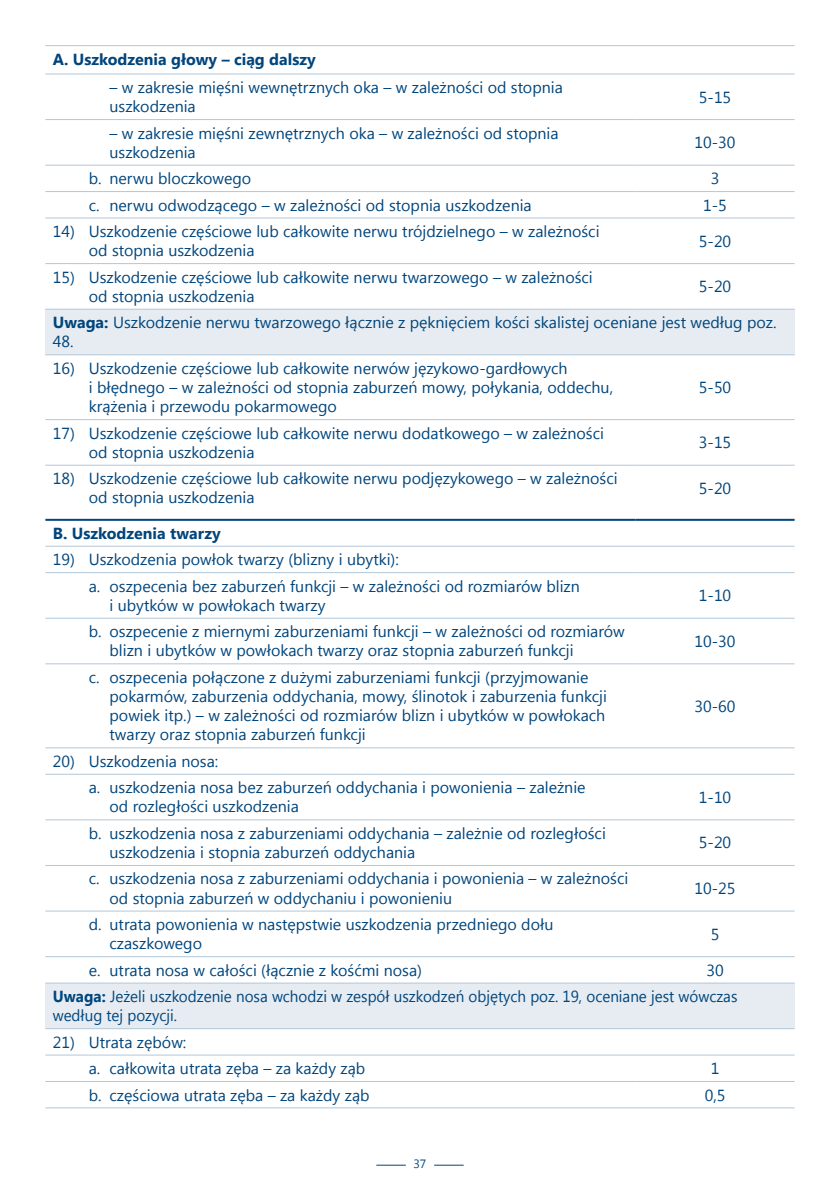
<style>
.page{position:relative;width:840px;height:1191px;background:#fff}
.page>*{position:absolute;margin:0;border:0;box-sizing:border-box;transform-origin:0 0}
.t1{font:16px/19.2px "Segoe UI";color:#00457c}
.t2{font:700 16px "Segoe UI";color:#00457c}
.t3{font:16px "Segoe UI";color:#00457c;scale:.95 1}
.t4{font:12px "Segoe UI";color:#00457c}
.s1{font-weight:700}
</style>
<div class="page">
<div style="left:45px;top:309px;width:749px;height:46px;background:#e6ecf2"></div>
<hr style="left:45px;top:74px;width:590px;height:1px;background:#b3c7d8">
<hr style="left:635px;top:74px;width:79px;height:1px;background:#b3c7d8">
<hr style="left:714px;top:74px;width:80px;height:1px;background:#b3c7d8">
<hr style="left:45px;top:119px;width:590px;height:1px;background:#b3c7d8">
<hr style="left:635px;top:119px;width:79px;height:1px;background:#b3c7d8">
<hr style="left:714px;top:119px;width:80px;height:1px;background:#b3c7d8">
<hr style="left:45px;top:165px;width:590px;height:1px;background:#b3c7d8">
<hr style="left:635px;top:165px;width:79px;height:1px;background:#b3c7d8">
<hr style="left:714px;top:165px;width:80px;height:1px;background:#b3c7d8">
<hr style="left:45px;top:191px;width:590px;height:1px;background:#b3c7d8">
<hr style="left:635px;top:191px;width:79px;height:1px;background:#b3c7d8">
<hr style="left:714px;top:191px;width:80px;height:1px;background:#b3c7d8">
<hr style="left:45px;top:218px;width:590px;height:1px;background:#b3c7d8">
<hr style="left:635px;top:218px;width:79px;height:1px;background:#b3c7d8">
<hr style="left:714px;top:218px;width:80px;height:1px;background:#b3c7d8">
<hr style="left:45px;top:263px;width:590px;height:1px;background:#b3c7d8">
<hr style="left:635px;top:263px;width:79px;height:1px;background:#b3c7d8">
<hr style="left:714px;top:263px;width:80px;height:1px;background:#b3c7d8">
<hr style="left:45px;top:309px;width:590px;height:1px;background:#b3c7d8">
<hr style="left:635px;top:309px;width:79px;height:1px;background:#b3c7d8">
<hr style="left:714px;top:309px;width:80px;height:1px;background:#b3c7d8">
<hr style="left:45px;top:354px;width:590px;height:1px;background:#b3c7d8">
<hr style="left:635px;top:354px;width:79px;height:1px;background:#b3c7d8">
<hr style="left:714px;top:354px;width:80px;height:1px;background:#b3c7d8">
<hr style="left:45px;top:419px;width:590px;height:1px;background:#b3c7d8">
<hr style="left:635px;top:419px;width:79px;height:1px;background:#b3c7d8">
<hr style="left:714px;top:419px;width:80px;height:1px;background:#b3c7d8">
<hr style="left:45px;top:465px;width:590px;height:1px;background:#b3c7d8">
<hr style="left:635px;top:465px;width:79px;height:1px;background:#b3c7d8">
<hr style="left:714px;top:465px;width:80px;height:1px;background:#b3c7d8">
<div style="left:45px;top:983px;width:749px;height:45px;background:#e6ecf2"></div>
<hr style="left:45px;top:519px;width:590px;height:2px;background:#00457c">
<hr style="left:635px;top:519px;width:159px;height:2px;background:#00457c">
<hr style="left:45px;top:546px;width:590px;height:1px;background:#b3c7d8">
<hr style="left:635px;top:546px;width:159px;height:1px;background:#b3c7d8">
<hr style="left:45px;top:572px;width:590px;height:1px;background:#b3c7d8">
<hr style="left:635px;top:572px;width:159px;height:1px;background:#b3c7d8">
<hr style="left:45px;top:618px;width:590px;height:1px;background:#b3c7d8">
<hr style="left:635px;top:618px;width:159px;height:1px;background:#b3c7d8">
<hr style="left:45px;top:663px;width:590px;height:1px;background:#b3c7d8">
<hr style="left:635px;top:663px;width:159px;height:1px;background:#b3c7d8">
<hr style="left:45px;top:747px;width:590px;height:1px;background:#b3c7d8">
<hr style="left:635px;top:747px;width:159px;height:1px;background:#b3c7d8">
<hr style="left:45px;top:774px;width:590px;height:1px;background:#b3c7d8">
<hr style="left:635px;top:774px;width:159px;height:1px;background:#b3c7d8">
<hr style="left:45px;top:819px;width:590px;height:1px;background:#b3c7d8">
<hr style="left:635px;top:819px;width:159px;height:1px;background:#b3c7d8">
<hr style="left:45px;top:865px;width:590px;height:1px;background:#b3c7d8">
<hr style="left:635px;top:865px;width:159px;height:1px;background:#b3c7d8">
<hr style="left:45px;top:910px;width:590px;height:1px;background:#b3c7d8">
<hr style="left:635px;top:910px;width:159px;height:1px;background:#b3c7d8">
<hr style="left:45px;top:956px;width:590px;height:1px;background:#b3c7d8">
<hr style="left:635px;top:956px;width:159px;height:1px;background:#b3c7d8">
<hr style="left:45px;top:982px;width:590px;height:1px;background:#b3c7d8">
<hr style="left:635px;top:982px;width:159px;height:1px;background:#b3c7d8">
<hr style="left:45px;top:1028px;width:590px;height:1px;background:#b3c7d8">
<hr style="left:635px;top:1028px;width:159px;height:1px;background:#b3c7d8">
<hr style="left:45px;top:1054px;width:590px;height:1px;background:#b3c7d8">
<hr style="left:635px;top:1054px;width:159px;height:1px;background:#b3c7d8">
<hr style="left:45px;top:1081px;width:590px;height:1px;background:#b3c7d8">
<hr style="left:635px;top:1081px;width:159px;height:1px;background:#b3c7d8">
<hr style="left:45px;top:1107px;width:590px;height:1px;background:#b3c7d8">
<hr style="left:635px;top:1107px;width:159px;height:1px;background:#b3c7d8">
<hr style="left:45px;top:45px;width:590px;height:1px;background:#b3c7d8">
<hr style="left:635px;top:45px;width:159px;height:1px;background:#b3c7d8">
<svg style="left:376px;top:1164px;width:29px;height:1px"></svg>
<svg style="left:434px;top:1164px;width:29px;height:1px"></svg>
<p class="t2" style="left:53px;top:48px;width:264px">A. Uszkodzenia głowy – ciąg dalszy</p>
<p class="t1" style="left:109px;top:77px;width:454px">– w zakresie mięśni wewnętrznych oka – w zależności od stopnia uszkodzenia</p>
<p class="t1" style="left:698px;top:87px;width:34px">5-15</p>
<p class="t1" style="left:109px;top:123px;width:450px">– w zakresie mięśni zewnętrznych oka – w zależności od stopnia uszkodzenia</p>
<p class="t1" style="left:694px;top:132px;width:42px">10-30</p>
<p class="t1" style="left:89px;top:168px;width:164px">b. nerwu bloczkowego</p>
<p class="t1" style="left:710px;top:168px;width:10px">3</p>
<p class="t1" style="left:89px;top:195px;width:444px">c. nerwu odwodzącego – w zależności od stopnia uszkodzenia</p>
<p class="t1" style="left:703px;top:195px;width:25px">1-5</p>
<p class="t1" style="left:89px;top:221px;width:512px;text-indent:-36px">14) Uszkodzenie częściowe lub całkowite nerwu trójdzielnego – w zależności od stopnia uszkodzenia</p>
<p class="t1" style="left:698px;top:231px;width:34px">5-20</p>
<p class="t1" style="left:89px;top:267px;width:505px;text-indent:-36px">15) Uszkodzenie częściowe lub całkowite nerwu twarzowego – w zależności od stopnia uszkodzenia</p>
<p class="t1" style="left:698px;top:276px;width:34px">5-20</p>
<p class="t1" style="left:53px;top:312px;width:725px"><span class="s1">Uwaga:</span> Uszkodzenie nerwu twarzowego łącznie z pęknięciem kości skalistej oceniane jest według poz.<br>48.</p>
<p class="t1" style="left:89px;top:358px;width:525px;text-indent:-36px">16) Uszkodzenie częściowe lub całkowite nerwów językowo-gardłowych<br>i błędnego – w zależności od stopnia zaburzeń mowy, połykania, oddechu, krążenia i przewodu pokarmowego</p>
<p class="t1" style="left:698px;top:377px;width:34px">5-50</p>
<p class="t1" style="left:89px;top:422px;width:516px;text-indent:-36px">17) Uszkodzenie częściowe lub całkowite nerwu dodatkowego – w zależności od stopnia uszkodzenia</p>
<p class="t1" style="left:698px;top:432px;width:34px">3-15</p>
<p class="t1" style="left:89px;top:468px;width:530px;text-indent:-36px">18) Uszkodzenie częściowe lub całkowite nerwu podjęzykowego – w zależności od stopnia uszkodzenia</p>
<p class="t1" style="left:698px;top:478px;width:34px">5-20</p>
<p class="t2" style="left:53px;top:522px;width:169px">B. Uszkodzenia twarzy</p>
<p class="t1" style="left:89px;top:545px;width:492px;line-height:26.4px;text-indent:-36px">19) Uszkodzenia powłok twarzy (blizny i ubytki):<br>a. oszpecenia bez zaburzeń funkcji – w zależności od rozmiarów blizn</p>
<p class="t1" style="left:109px;top:595px;width:217px">i ubytków w powłokach twarzy</p>
<p class="t1" style="left:698px;top:585px;width:34px">1-10</p>
<p class="t1" style="left:109px;top:621px;width:516px;text-indent:-21px">b. oszpecenie z miernymi zaburzeniami funkcji – w zależności od rozmiarów blizn i ubytków w powłokach twarzy oraz stopnia zaburzeń funkcji</p>
<p class="t1" style="left:694px;top:631px;width:42px">10-30</p>
<p class="t1" style="left:109px;top:667px;width:498px;text-indent:-21px">c. oszpecenia połączone z dużymi zaburzeniami funkcji (przyjmowanie pokarmów, zaburzenia oddychania, mowy, ślinotok i zaburzenia funkcji powiek itp.) – w zależności od rozmiarów blizn i ubytków w powłokach twarzy oraz stopnia zaburzeń funkcji</p>
<p class="t1" style="left:694px;top:695px;width:42px">30-60</p>
<p class="t1" style="left:89px;top:747px;width:498px;line-height:26.4px;text-indent:-36px">20) Uszkodzenia nosa:<br>a. uszkodzenia nosa bez zaburzeń oddychania i powonienia – zależnie</p>
<p class="t1" style="left:109px;top:796px;width:191px">od rozległości uszkodzenia</p>
<p class="t1" style="left:698px;top:787px;width:34px">1-10</p>
<p class="t1" style="left:109px;top:823px;width:497px;text-indent:-21px">b. uszkodzenia nosa z zaburzeniami oddychania – zależnie od rozległości uszkodzenia i stopnia zaburzeń oddychania</p>
<p class="t1" style="left:698px;top:832px;width:34px">5-20</p>
<p class="t1" style="left:109px;top:868px;width:520px;text-indent:-21px">c. uszkodzenia nosa z zaburzeniami oddychania i powonienia – w zależności od stopnia zaburzeń w oddychaniu i powonieniu</p>
<p class="t1" style="left:694px;top:878px;width:42px">10-25</p>
<p class="t1" style="left:109px;top:914px;width:445px;text-indent:-21px">d. utrata powonienia w następstwie uszkodzenia przedniego dołu czaszkowego</p>
<p class="t1" style="left:710px;top:923px;width:10px">5</p>
<p class="t1" style="left:89px;top:959px;width:334px">e. utrata nosa w całości (łącznie z kośćmi nosa)</p>
<p class="t1" style="left:53px;top:956px;width:685px;line-height:26.4px;text-indent:653px">30<br><span class="s1">Uwaga:</span> Jeżeli uszkodzenie nosa wchodzi w zespół uszkodzeń objętych poz. 19, oceniane jest wówczas</p>
<p class="t3" style="left:53px;top:1004px;width:132px">według tej pozycji.</p>
<p class="t1" style="left:89px;top:1028px;width:278px;line-height:26.4px;text-indent:-36px">21) Utrata zębów:<br>a. całkowita utrata zęba – za każdy ząb</p>
<p class="t1" style="left:710px;top:1058px;width:10px">1</p>
<p class="t1" style="left:89px;top:1084px;width:282px">b. częściowa utrata zęba – za każdy ząb</p>
<p class="t1" style="left:704px;top:1084px;width:22px">0,5</p>
<p class="t4" style="left:413px;top:1155px;width:14px">37</p>
<p class="t4" style="left:416px;top:1155px;width:8px">4</p>
</div>
